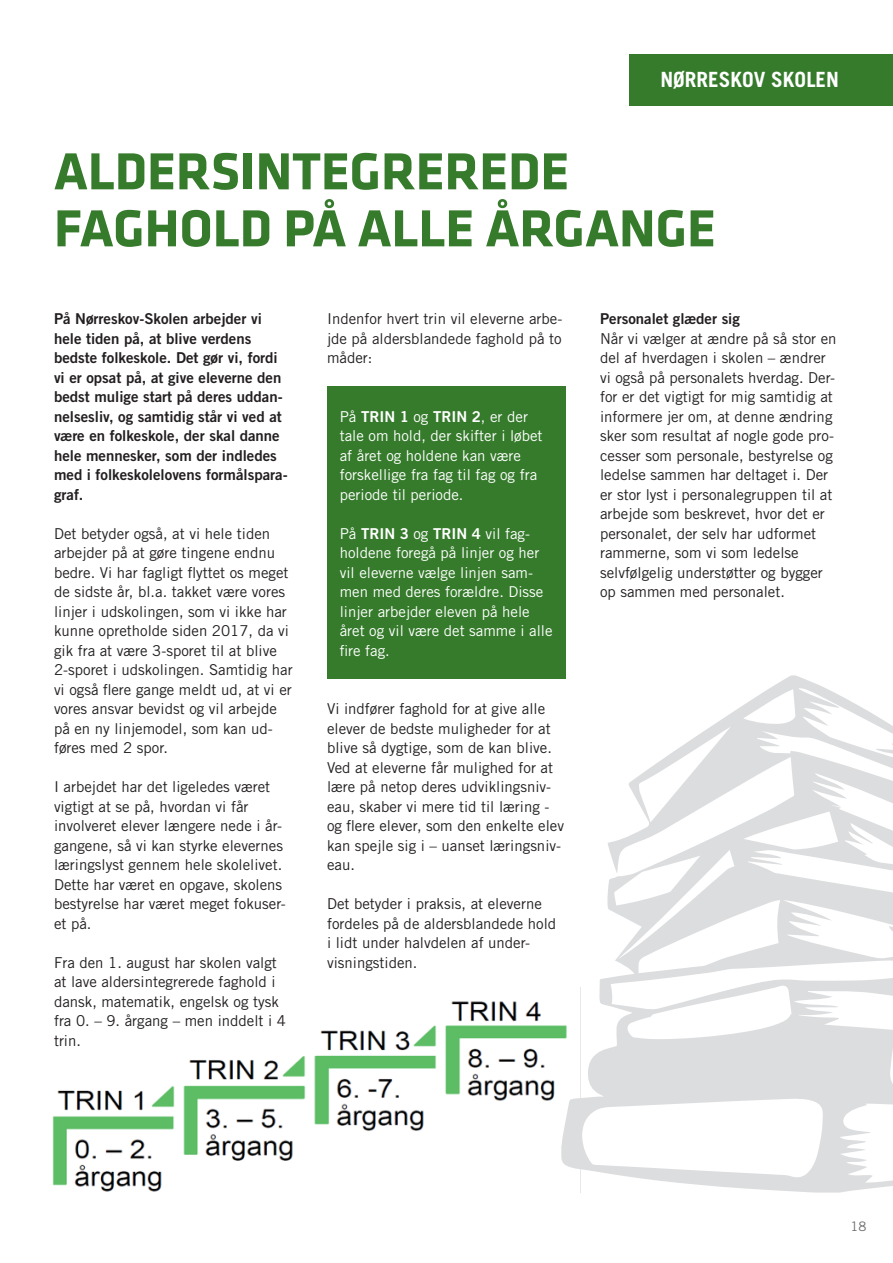
<style>
.page{position:relative;width:893px;height:1263px;background:#fff}
.page>*{position:absolute;margin:0;border:0;box-sizing:border-box;transform-origin:0 0}
.overskrift{font:700 54px "Klavika";color:#357b2b}
.t1{font:700 21px "Trade Gothic LT Std";color:#fff}
.brødtekst{font:15px/19.5px "Trade Gothic LT Std";color:#231f20}
.brødtekst-2{font:15px/19.5px "Trade Gothic LT Std Bd 2";color:#231f20}
.brødtekst-3{font:15px/19.5px "Trade Gothic LT Std";color:#fff}
.t2{font:13.05px "Trade Gothic LT Std";color:#6c6d70}
.s1{font-family:"Trade Gothic LT Std Bd 2"}
</style>
<div class="page">
<div style="left:327px;top:386px;width:239px;height:292px;background:#357b2b"></div>
<img style="left:52px;top:1001px;width:509px;height:191px">
<svg style="left:561px;top:675px;width:332px;height:517px"></svg>
<div style="left:629px;top:54px;width:264px;height:51px;background:#357b2b"></div>
<h2 class="t1" style="left:660px;top:67px;width:180px">NØRRESKOV SKOLEN</h2>
<p class="overskrift" style="left:54px;top:142px;width:517px">ALDERSINTEGREREDE</p>
<p class="overskrift" style="left:54px;top:199px;width:663px">FAGHOLD PÅ ALLE ÅRGANGE</p>
<p class="brødtekst-2" style="left:54px;top:309px;width:235px">På Nørreskov-Skolen arbejder vi hele tiden på, at blive verdens bedste folkeskole. Det gør vi, fordi vi er opsat på, at give eleverne den bedst mulige start på deres uddan&shy;nelsesliv, og samtidig står vi ved at være en folkeskole, der skal danne hele mennesker, som der indledes med i folkeskolelovens formålspara&shy;graf.</p>
<p class="brødtekst" style="left:54px;top:524px;width:240px">Det betyder også, at vi hele tiden arbejder på at gøre tingene endnu bedre. Vi har fagligt flyttet os meget de sidste år, bl.a. takket være vores linjer i udskolingen, som vi ikke har kunne opretholde siden 2017, da vi gik fra at være 3-sporet til at blive 2-sporet i udskolingen. Samtidig har vi også flere gange meldt ud, at vi er vores ansvar bevidst og vil arbejde på en ny linjemodel, som kan ud&shy;føres med 2 spor.</p>
<p class="brødtekst" style="left:54px;top:777px;width:233px">I arbejdet har det ligeledes været vigtigt at se på, hvordan vi får involveret elever længere nede i år&shy;gangene, så vi kan styrke elevernes læringslyst gennem hele skolelivet.<br>Dette har været en opgave, skolens bestyrelse har været meget fokuser&shy;et på.</p>
<p class="brødtekst" style="left:54px;top:953px;width:234px">Fra den 1. august har skolen valgt at lave aldersintegrerede faghold i dansk, matematik, engelsk og tysk fra 0. – 9. årgang – men inddelt i 4 trin.</p>
<p class="brødtekst" style="left:327px;top:309px;width:237px;text-align:justify">Indenfor hvert trin vil eleverne arbe&shy;jde på aldersblandede faghold på to måder:</p>
<p class="brødtekst-3" style="left:340px;top:407px;width:204px">På <span class="s1">TRIN 1</span> og <span class="s1">TRIN 2</span>, er der tale om hold, der skifter i løbet af året og holdene kan være forskellige fra fag til fag og fra periode til periode.</p>
<p class="brødtekst-3" style="left:340px;top:524px;width:214px">På <span class="s1">TRIN 3</span> og <span class="s1">TRIN 4</span> vil fag&shy;holdene foregå på linjer og her vil eleverne vælge linjen sam&shy;men med deres forældre. Disse linjer arbejder eleven på hele året og vil være det samme i alle fire fag.</p>
<p class="brødtekst" style="left:327px;top:699px;width:239px">Vi indfører faghold for at give alle elever de bedste muligheder for at blive så dygtige, som de kan blive.<br>Ved at eleverne får mulighed for at lære på netop deres udviklingsniv&shy;eau, skaber vi mere tid til læring - og flere elever, som den enkelte elev kan spejle sig i – uanset læringsniv&shy;eau.</p>
<p class="brødtekst" style="left:327px;top:894px;width:231px">Det betyder i praksis, at eleverne fordeles på de aldersblandede hold i lidt under halvdelen af under&shy;visningstiden.</p>
<p class="brødtekst-2" style="left:600px;top:309px;width:141px">Personalet glæder sig</p>
<p class="brødtekst" style="left:600px;top:329px;width:238px">Når vi vælger at ændre på så stor en del af hverdagen i skolen – ændrer vi også på personalets hverdag. Der&shy;for er det vigtigt for mig samtidig at informere jer om, at denne ændring sker som resultat af nogle gode pro&shy;cesser som personale, bestyrelse og ledelse sammen har deltaget i. Der er stor lyst i personalegruppen til at arbejde som beskrevet, hvor det er personalet, der selv har udformet rammerne, som vi som ledelse selvfølgelig understøtter og bygger op sammen med personalet.</p>
<p class="t2" style="left:850px;top:1218px;width:17px">18</p>
</div>
